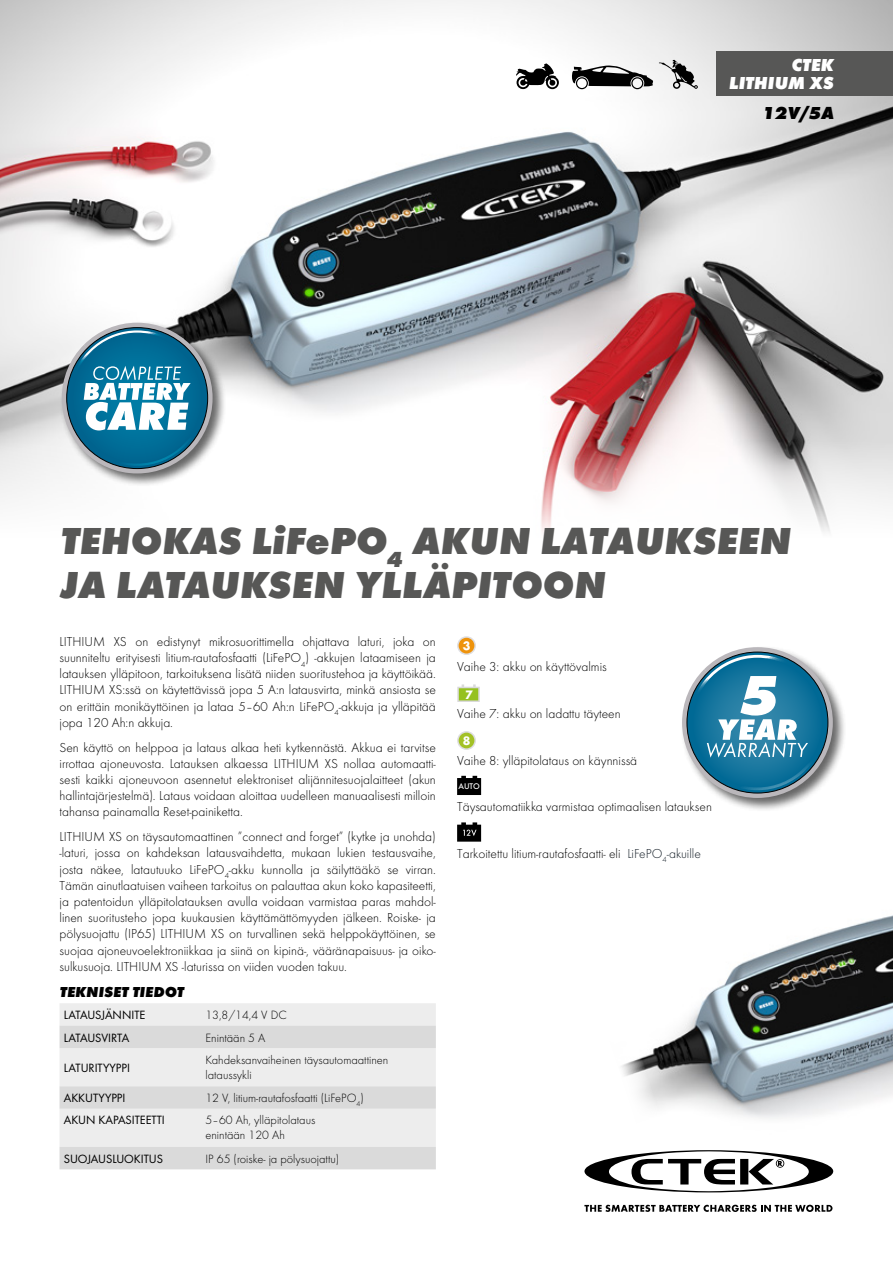
<style>
.page{position:relative;width:893px;height:1263px;background:#fff}
.page>*{position:absolute;margin:0;border:0;box-sizing:border-box;transform-origin:0 0}
.t1{font:italic 700 expanded 39px/43.5px "Futura";color:#575756}
.t2{font:italic 700 expanded 18px/18px "Futura";color:#fff;text-align:right}
.t3{font:italic 700 expanded 18px "Futura";color:#000}
.t4{font:italic 700 expanded 15px "Futura";color:#000}
.t5{font:300 13.5px/16.2px "Futura";color:#000;text-align:justify}
.t6{font:700 12.75px "Futura";color:#fff}
.t7{font:300 12.45px/15px "Futura";color:#000}
.t8{font:12.45px "Futura Boo";color:#000}
.t9{font:500 8.55px "Futura";color:#fff}
.s1{color:#101a23}
</style>
<div class="page">
<img style="left:0;top:0;width:893px;height:532px">
<img style="left:729px;top:915px;width:164px;height:195px">
<svg style="left:584px;top:975px;width:249px;height:217px"></svg>
<svg style="left:584px;top:1205px;width:248px;height:7px"></svg>
<div style="left:680px;top:645px;width:167px;height:167px;background:#000;opacity:.6"></div>
<svg style="left:680px;top:645px;width:153px;height:155px"></svg>
<div style="left:60px;top:321px;width:167px;height:166px;background:#000;opacity:.6"></div>
<svg style="left:60px;top:321px;width:153px;height:154px"></svg>
<svg style="left:515px;top:63px;width:44px;height:26px"></svg>
<svg style="left:572px;top:66px;width:81px;height:23px"></svg>
<svg style="left:659px;top:60px;width:39px;height:29px"></svg>
<div style="left:717px;top:51px;width:176px;height:45px;background:#575756"></div>
<div style="left:60px;top:1003px;width:376px;height:23px;background:#ededed"></div>
<svg style="left:60px;top:1026px;width:376px;height:143px;background:#e4e4e4"></svg>
<div style="left:458px;top:637px;width:17px;height:17px;background:#ee930c;border-radius:50%"></div>
<div style="left:457px;top:636px;width:19px;height:19px;border:2px solid #dedee1;border-radius:50%"></div>
<svg style="left:457px;top:684px;width:23px;height:18px"></svg>
<div style="left:458px;top:732px;width:17px;height:17px;background:#a3c126;border-radius:50%"></div>
<div style="left:457px;top:731px;width:19px;height:19px;border:2px solid #dedee1;border-radius:50%"></div>
<svg style="left:457px;top:776px;width:24px;height:19px"></svg>
<svg style="left:457px;top:822px;width:24px;height:20px"></svg>
<h2 class="t2" style="left:728px;top:56px;width:106px">CTEK<br>LITHIUM XS</h2>
<h2 class="t3" style="left:762px;top:102px;width:73px">12V/5A</h2>
<h1 class="t1" style="left:60px;top:519px;width:732px">TEHOKAS LiFePO<sub>4</sub> AKUN LATAUKSEEN<br>JA LATAUKSEN YLLÄPITOON</h1>
<p class="t5" style="left:60px;top:633px;width:378px">LITHIUM XS on edistynyt mikrosuorittimella ohjattava laturi, joka on suunniteltu erityisesti litium-rautafosfaatti (LiFePO<sub>4</sub>) -akkujen lataamiseen ja latauksen ylläpitoon, tarkoituksena lisätä niiden suoritustehoa ja käyttöikää.<br>LITHIUM XS:ssä on käytettävissä jopa 5 A:n latausvirta, minkä ansiosta se on erittäin monikäyttöinen ja lataa 5–60 Ah:n LiFePO<sub>4</sub>-akkuja ja ylläpitää jopa 120 Ah:n akkuja.</p>
<p class="t5" style="left:60px;top:739px;width:378px">Sen käyttö on helppoa ja lataus alkaa heti kytkennästä. Akkua ei tarvitse irrottaa ajoneuvosta. Latauksen alkaessa LITHIUM XS nollaa automaatti&shy;sesti kaikki ajoneuvoon asennetut elektroniset alijännitesuojalaitteet (akun hallintajärjestelmä). Lataus voidaan aloittaa uudelleen manuaalisesti milloin tahansa painamalla Reset-painiketta.</p>
<p class="t5" style="left:60px;top:829px;width:378px">LITHIUM XS on täysautomaattinen ”connect and forget” (kytke ja unohda) -laturi, jossa on kahdeksan latausvaihdetta, mukaan lukien testausvaihe, josta näkee, latautuuko LiFePO<sub>4</sub>-akku kunnolla ja säilyttääkö se virran.<br>Tämän ainutlaatuisen vaiheen tarkoitus on palauttaa akun koko kapasiteetti, ja patentoidun ylläpitolatauksen avulla voidaan varmistaa paras mahdol&shy;linen suoritusteho jopa kuukausien käyttämättömyyden jälkeen. Roiske- ja pölysuojattu (IP65) LITHIUM XS on turvallinen sekä helppokäyttöinen, se suojaa ajoneuvoelektroniikkaa ja siinä on kipinä-, vääränapaisuus- ja oiko&shy;sulkusuoja. LITHIUM XS -laturissa on viiden vuoden takuu.</p>
<p class="t4" style="left:60px;top:983px;width:126px">TEKNISET TIEDOT</p>
<p class="t8" style="left:64px;top:1007px;width:83px">LATAUSJÄNNITE</p>
<p class="t7" style="left:205px;top:1007px;width:83px">13,8/14,4 V DC</p>
<p class="t8" style="left:64px;top:1030px;width:67px">LATAUSVIRTA</p>
<p class="t7" style="left:205px;top:1030px;width:62px">Enintään 5 A</p>
<p class="t8" style="left:64px;top:1060px;width:68px">LATURITYYPPI</p>
<p class="t7" style="left:205px;top:1053px;width:184px">Kahdeksanvaiheinen täysautomaattinen lataussykli</p>
<p class="t8" style="left:64px;top:1090px;width:63px">AKKUTYYPPI</p>
<p class="t7" style="left:205px;top:1091px;width:160px">12 V, litium-rautafosfaatti (LiFePO<sub>4</sub>)</p>
<p class="t8" style="left:64px;top:1113px;width:103px">AKUN KAPASITEETTI</p>
<p class="t7" style="left:205px;top:1113px;width:111px">5–60 Ah, ylläpitolataus enintään 120 Ah</p>
<p class="t8" style="left:64px;top:1151px;width:101px">SUOJAUSLUOKITUS</p>
<p class="t7" style="left:205px;top:1151px;width:135px">IP 65 (roiske- ja pölysuojattu)</p>
<p class="t6" style="left:463px;top:638px;width:9px">3</p>
<p class="t5" style="left:457px;top:659px;width:151px">Vaihe 3: akku on käyttövalmis</p>
<p class="t6" style="left:465px;top:687px;width:9px">7</p>
<p class="t5" style="left:457px;top:706px;width:165px">Vaihe 7: akku on ladattu täyteen</p>
<p class="t6" style="left:463px;top:732px;width:9px">8</p>
<p class="t5" style="left:457px;top:752px;width:182px">Vaihe 8: ylläpitolataus on käynnissä</p>
<p class="t9" style="left:458px;top:781px;width:23px">AUTO</p>
<p class="t5" style="left:457px;top:799px;width:256px">Täysautomatiikka varmistaa optimaalisen latauksen</p>
<p class="t5" style="left:457px;top:845px;width:245px">Tarkoitettu litium-rautafosfaatti- eli <span class="s1">LiFePO</span><sub>4</sub><span class="s1">-akuille</span></p>
</div>
